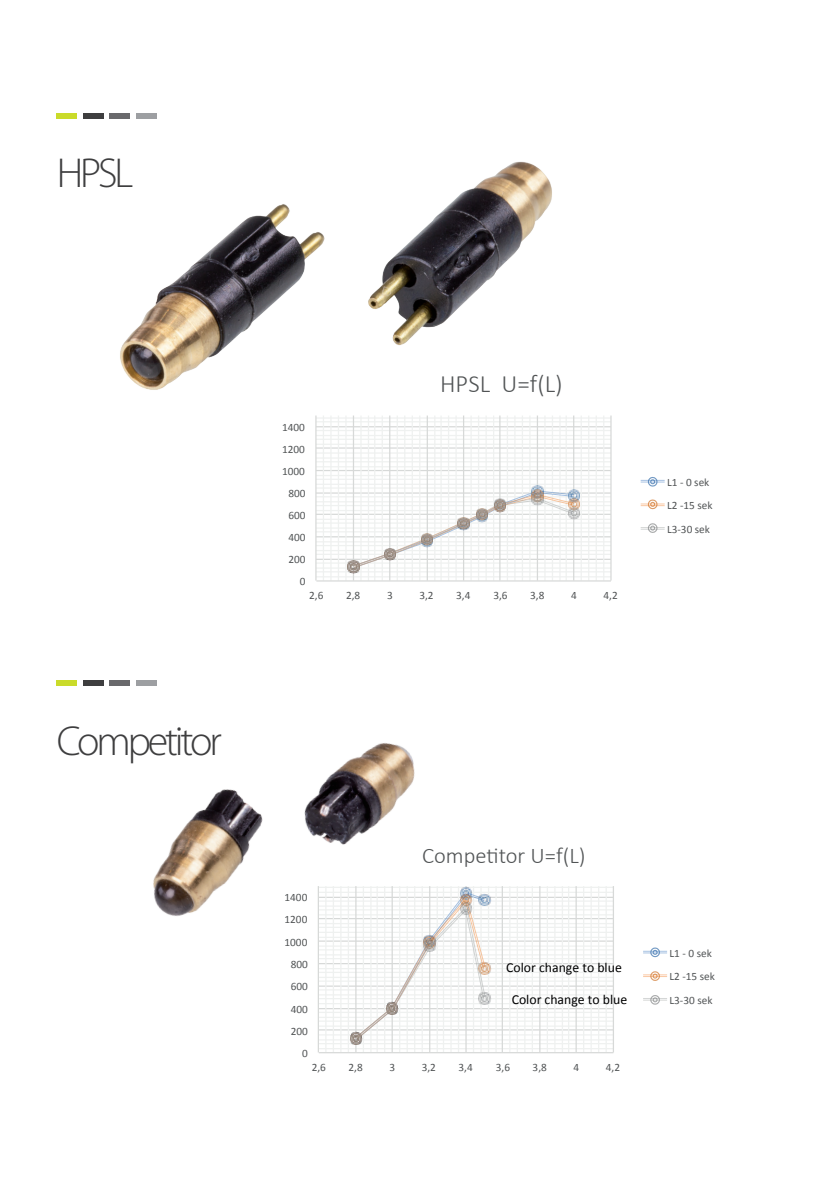
<style>
.page{position:relative;width:840px;height:1191px;background:#fff}
.page>*{position:absolute;margin:0;border:0;box-sizing:border-box;transform-origin:0 0}
.t1{font:300 42px "Myriad Pro";letter-spacing:-.075em;color:#3e3e3f}
.t2{font:300 25px "Calibri";color:#515455}
.t3{font:300 22.4px "Calibri";color:#515455}
.t4{font:13.8px "Calibri";color:#000001}
.t5{font:11.2px/23.6px "Calibri";color:#515455}
</style>
<div class="page">
<svg style="left:315px;top:415px;width:350px;height:167px"></svg>
<svg style="left:317px;top:886px;width:351px;height:168px"></svg>
<img style="left:120px;top:161px;width:432px;height:229px">
<img style="left:153px;top:743px;width:304px;height:207px">
<div style="left:110px;top:113px;width:20px;height:6px;background:#69696c"></div>
<div style="left:136px;top:114px;width:20px;height:5px;background:#9d9fa2"></div>
<div style="left:57px;top:114px;width:20px;height:5px;background:#cadb2a"></div>
<div style="left:83px;top:114px;width:21px;height:5px;background:#3e3e3f"></div>
<div style="left:110px;top:680px;width:20px;height:6px;background:#69696c"></div>
<div style="left:136px;top:680px;width:20px;height:6px;background:#9d9fa2"></div>
<div style="left:57px;top:680px;width:20px;height:6px;background:#cadb2a"></div>
<div style="left:83px;top:680px;width:21px;height:6px;background:#3e3e3f"></div>
<h1 class="t1" style="left:57px;top:150px;width:78px">HPSL</h1>
<h1 class="t1" style="left:57px;top:717px;width:166px">Competitor</h1>
<p class="t5" style="left:282px;top:415px;width:24px">1400</p>
<p class="t5" style="left:282px;top:437px;width:24px">1200</p>
<p class="t5" style="left:282px;top:460px;width:24px">1000</p>
<p class="t5" style="left:288px;top:482px;width:19px">800</p>
<p class="t5" style="left:288px;top:504px;width:19px">600</p>
<p class="t5" style="left:288px;top:526px;width:19px">400</p>
<p class="t5" style="left:288px;top:548px;width:19px">200</p>
<p class="t5" style="left:299px;top:570px;width:7px">0</p>
<h2 class="t2" style="left:440px;top:368px;width:124px">HPSL U=f(L)</h2>
<p class="t5" style="left:309px;top:584px;width:16px">2,6</p>
<p class="t5" style="left:346px;top:584px;width:16px">2,8</p>
<p class="t5" style="left:387px;top:584px;width:7px">3</p>
<p class="t5" style="left:419px;top:584px;width:16px">3,2</p>
<p class="t5" style="left:456px;top:584px;width:16px">3,4</p>
<p class="t5" style="left:493px;top:584px;width:16px">3,6</p>
<p class="t5" style="left:530px;top:584px;width:16px">3,8</p>
<p class="t5" style="left:570px;top:584px;width:7px">4</p>
<p class="t5" style="left:603px;top:584px;width:16px">4,2</p>
<p class="t5" style="left:666px;top:470px;width:47px">L1 - 0 sek<br>L2 -15 sek<br>L3-30 sek</p>
<p class="t5" style="left:284px;top:885px;width:24px">1400</p>
<p class="t5" style="left:284px;top:908px;width:24px">1200</p>
<p class="t5" style="left:284px;top:930px;width:24px">1000</p>
<p class="t5" style="left:291px;top:952px;width:19px">800</p>
<p class="t5" style="left:291px;top:974px;width:19px">600</p>
<h3 class="t3" style="left:422px;top:841px;width:165px">Compe&amp;tor U=f(L)</h3>
<p class="t4" style="left:506px;top:958px;width:117px">Color change to blue</p>
<p class="t5" style="left:669px;top:941px;width:47px">L1 - 0 sek<br>L2 -15 sek</p>
<p class="t5" style="left:291px;top:997px;width:19px">400</p>
<p class="t5" style="left:291px;top:1019px;width:19px">200</p>
<p class="t5" style="left:302px;top:1041px;width:7px">0</p>
<p class="t4" style="left:511px;top:990px;width:117px">Color change to blue</p>
<p class="t5" style="left:669px;top:988px;width:44px">L3-30 sek</p>
<p class="t5" style="left:311px;top:1055px;width:16px">2,6</p>
<p class="t5" style="left:348px;top:1055px;width:16px">2,8</p>
<p class="t5" style="left:389px;top:1055px;width:7px">3</p>
<p class="t5" style="left:421px;top:1055px;width:16px">3,2</p>
<p class="t5" style="left:458px;top:1055px;width:16px">3,4</p>
<p class="t5" style="left:495px;top:1055px;width:16px">3,6</p>
<p class="t5" style="left:532px;top:1055px;width:16px">3,8</p>
<p class="t5" style="left:573px;top:1055px;width:7px">4</p>
<p class="t5" style="left:605px;top:1055px;width:16px">4,2</p>
</div>
